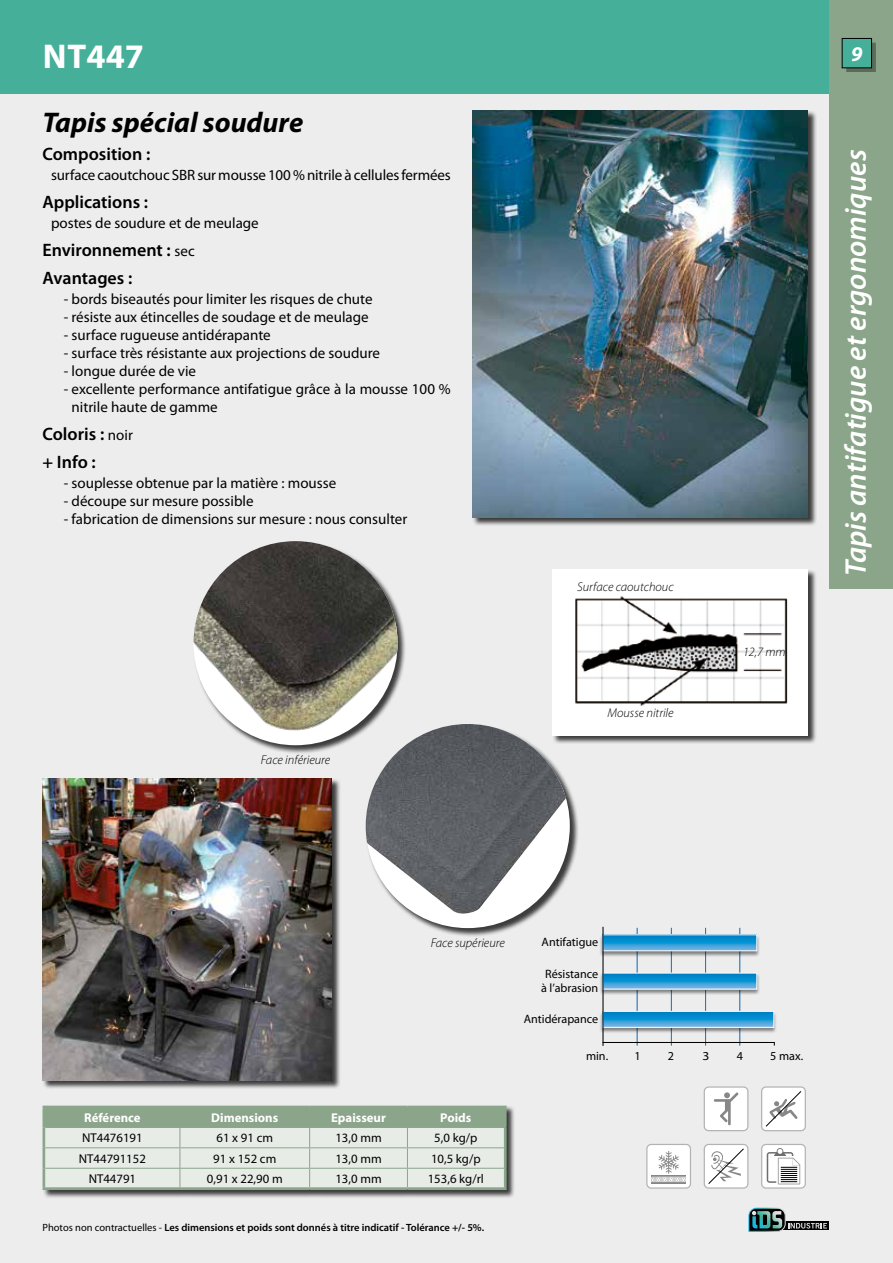
<style>
.page{position:relative;width:893px;height:1263px;background:#ededed}
.page>*{position:absolute;margin:0;border:0;box-sizing:border-box;transform-origin:0 0}
.t1{font:700 34.5px "Myriad Pro";letter-spacing:.005em;color:#fff}
.t2{font:italic 600 30px "Myriad Pro";color:#fff}
.t3{font:italic 700 28.5px "Myriad Pro";color:#000}
.t4{font:italic 700 21px "Myriad Pro";color:#fff}
.t5{font:600 18px/28px "Myriad Pro";color:#000}
.t6{font:15px/18px "Myriad Pro";color:#000}
.t7{font:12.75px "Myriad Pro";color:#000}
.t8{font:italic 300 12.75px "Myriad Pro";color:#000}
.t9{font:700 12.75px "Myriad Pro";color:#fff}
.t10{font:12.15px/14.5px "Myriad Pro";color:#000;text-align:center}
.t11{font:12.15px "Myriad Pro";color:#000;scale:1.13 1}
.t12{font:600 10.5px "Myriad Pro";color:#000}
.s1{font-weight:400;font-size:15px}
.s2{font-weight:400}
</style>
<div class="page">
<div style="left:0;top:0;width:893px;height:94px;background:#45af9a"></div>
<div style="left:829px;top:0;width:64px;height:589px;background:#8ba58a"></div>
<div style="left:846px;top:42px;width:30px;height:30px;background:#000;opacity:.35"></div>
<div style="left:842px;top:38px;width:29px;height:30px;background:#45af9a"></div>
<div style="left:842px;top:38px;width:30px;height:30px;border:1px solid #000"></div>
<div style="left:782px;top:1222px;width:47px;height:8px;background:#000"></div>
<svg style="left:748px;top:1208px;width:79px;height:24px"></svg>
<div style="left:472px;top:110px;width:345px;height:416px;background:#000;opacity:.75"></div>
<img style="left:472px;top:111px;width:336px;height:406px">
<div style="left:553px;top:570px;width:264px;height:175px;background:#000;opacity:.75"></div>
<img style="left:553px;top:570px;width:255px;height:166px">
<hr style="left:671px;top:928px;width:1px;height:117px;background:#1d71b8">
<hr style="left:637px;top:928px;width:1px;height:117px;background:#1d71b8">
<hr style="left:705px;top:928px;width:1px;height:117px;background:#1d71b8">
<hr style="left:740px;top:928px;width:1px;height:117px;background:#1d71b8">
<hr style="left:603px;top:1042px;width:172px;height:1px;background:#000">
<div style="left:599px;top:934px;width:161px;height:23px;background:#000;opacity:.45"></div>
<svg style="left:604px;top:936px;width:151px;height:13px;background:#1e96d4"></svg>
<div style="left:602px;top:934px;width:155px;height:17px;border:1px solid #fff"></div>
<div style="left:599px;top:972px;width:161px;height:23px;background:#000;opacity:.45"></div>
<svg style="left:604px;top:974px;width:151px;height:13px;background:#1c94d3"></svg>
<div style="left:602px;top:972px;width:155px;height:17px;border:1px solid #fff"></div>
<div style="left:599px;top:1011px;width:178px;height:22px;background:#000;opacity:.45"></div>
<svg style="left:604px;top:1013px;width:168px;height:13px;background:#2397d5"></svg>
<div style="left:602px;top:1011px;width:172px;height:17px;border:1px solid #fff"></div>
<hr style="left:602px;top:927px;width:1px;height:119px;background:#000">
<div style="left:42px;top:778px;width:299px;height:311px;background:#000;opacity:.75"></div>
<img style="left:43px;top:778px;width:289px;height:302px">
<div style="left:193px;top:541px;width:214px;height:213px;background:#000;opacity:.75"></div>
<img style="left:193px;top:541px;width:205px;height:204px;border-radius:102px">
<div style="left:365px;top:724px;width:214px;height:213px;background:#000;opacity:.75"></div>
<div style="left:366px;top:724px;width:204px;height:204px;background:#fff;border-radius:50%"></div>
<img style="left:366px;top:724px;width:200px;height:190px">
<div style="left:42px;top:1105px;width:474px;height:94px;background:#000;opacity:.75"></div>
<hr style="left:43px;top:1106px;width:137px;height:2px;background:#8ba58a">
<hr style="left:180px;top:1106px;width:130px;height:2px;background:#8ba58a">
<hr style="left:310px;top:1106px;width:97px;height:2px;background:#8ba58a">
<hr style="left:407px;top:1106px;width:100px;height:2px;background:#8ba58a">
<hr style="left:504px;top:1108px;width:3px;height:19px;background:#8ba58a">
<hr style="left:504px;top:1127px;width:3px;height:21px;background:#8ba58a">
<hr style="left:504px;top:1148px;width:3px;height:20px;background:#8ba58a">
<hr style="left:504px;top:1168px;width:3px;height:19px;background:#8ba58a">
<hr style="left:43px;top:1187px;width:137px;height:3px;background:#8ba58a">
<hr style="left:180px;top:1187px;width:130px;height:3px;background:#8ba58a">
<hr style="left:310px;top:1187px;width:97px;height:3px;background:#8ba58a">
<hr style="left:407px;top:1187px;width:100px;height:3px;background:#8ba58a">
<svg style="left:43px;top:1108px;width:462px;height:80px"></svg>
<div style="left:704px;top:1144px;width:44px;height:44px;background:#fff;border-radius:4px"></div>
<div style="left:704px;top:1144px;width:44px;height:45px;border:1px solid #b3b3b2;border-radius:4px"></div>
<svg style="left:708px;top:1148px;width:36px;height:36px"></svg>
<div style="left:762px;top:1144px;width:43px;height:44px;background:#fff;border-radius:4px"></div>
<div style="left:761px;top:1144px;width:45px;height:45px;border:1px solid #b3b3b2;border-radius:4px"></div>
<svg style="left:766px;top:1148px;width:35px;height:37px"></svg>
<div style="left:647px;top:1144px;width:43px;height:44px;background:#fff;border-radius:4px"></div>
<div style="left:646px;top:1144px;width:45px;height:45px;border:1px solid #b3b3b2;border-radius:4px"></div>
<div style="left:651px;top:1175px;width:35px;height:9px;background:#909090"></div>
<svg style="left:651px;top:1151px;width:35px;height:31px"></svg>
<div style="left:704px;top:1087px;width:44px;height:43px;background:#fff;border-radius:4px"></div>
<div style="left:704px;top:1086px;width:44px;height:45px;border:1px solid #b3b3b2;border-radius:4px"></div>
<svg style="left:714px;top:1092px;width:24px;height:33px"></svg>
<div style="left:762px;top:1087px;width:43px;height:44px;background:#fff;border-radius:4px"></div>
<div style="left:761px;top:1086px;width:45px;height:45px;border:1px solid #b3b3b2;border-radius:4px"></div>
<svg style="left:765px;top:1091px;width:37px;height:36px"></svg>
<h1 class="t1" style="left:43px;top:34px;width:103px">NT447</h1>
<h3 class="t3" style="left:43px;top:104px;width:262px">Tapis spécial soudure</h3>
<p class="t5" style="left:43px;top:139px;width:109px">Composition :</p>
<p class="t6" style="left:51px;top:166px;width:401px">surface caoutchouc SBR sur mousse 100 % nitrile à cellules fermées</p>
<p class="t5" style="left:43px;top:187px;width:107px">Applications :</p>
<p class="t6" style="left:51px;top:214px;width:209px">postes de soudure et de meulage</p>
<p class="t5" style="left:43px;top:236px;width:154px">Environnement : <span class="s1">sec<br></span>Avantages :</p>
<p class="t6" style="left:64px;top:290px;width:310px">- bords biseautés pour limiter les risques de chute</p>
<p class="t6" style="left:64px;top:308px;width:306px">- résiste aux étincelles de soudage et de meulage</p>
<p class="t6" style="left:64px;top:326px;width:208px">- surface rugueuse antidérapante</p>
<p class="t6" style="left:64px;top:344px;width:318px">- surface très résistante aux projections de soudure</p>
<p class="t6" style="left:64px;top:362px;width:134px">- longue durée de vie</p>
<p class="t6" style="left:72px;top:380px;width:381px;text-indent:-8px">- excellente performance antifatigue grâce à la mousse 100 % nitrile haute de gamme</p>
<p class="t5" style="left:43px;top:420px;width:92px">Coloris : <span class="s1">noir </span>+ Info :</p>
<p class="t6" style="left:64px;top:474px;width:274px">- souplesse obtenue par la matière : mousse</p>
<p class="t6" style="left:64px;top:492px;width:191px">- découpe sur mesure possible</p>
<p class="t6" style="left:64px;top:510px;width:345px">- fabrication de dimensions sur mesure : nous consulter</p>
<p class="t8" style="left:261px;top:752px;width:71px">Face inférieure</p>
<p class="t8" style="left:577px;top:579px;width:98px">Surface caoutchouc</p>
<p class="t8" style="left:607px;top:705px;width:68px">Mousse nitrile</p>
<p class="t8" style="left:743px;top:644px;width:44px">12,7 mm</p>
<h3 class="t4" style="left:851px;top:40px;width:13px">9</h3>
<h2 class="t2" style="left:837px;top:576px;width:428px;rotate:-90deg">Tapis antifatigue et ergonomiques</h2>
<p class="t8" style="left:431px;top:935px;width:76px">Face supérieure</p>
<p class="t10" style="left:542px;top:935px;width:58px">Antifatigue</p>
<p class="t10" style="left:541px;top:966px;width:59px">Résistance à l’abrasion</p>
<p class="t10" style="left:524px;top:1011px;width:76px">Antidérapance</p>
<p class="t10" style="left:586px;top:1048px;width:24px">min.</p>
<p class="t10" style="left:634px;top:1048px;width:8px">1</p>
<p class="t10" style="left:668px;top:1048px;width:8px">2</p>
<p class="t11" style="left:702px;top:1048px;width:8px">3</p>
<p class="t10" style="left:737px;top:1048px;width:8px">4</p>
<p class="t10" style="left:770px;top:1048px;width:34px">5 max.</p>
<p class="t9" style="left:84px;top:1110px;width:58px">Référence</p>
<p class="t9" style="left:211px;top:1110px;width:68px">Dimensions</p>
<p class="t9" style="left:331px;top:1110px;width:56px">Epaisseur</p>
<p class="t9" style="left:440px;top:1110px;width:33px">Poids</p>
<p class="t7" style="left:82px;top:1130px;width:62px">NT4476191</p>
<p class="t7" style="left:217px;top:1130px;width:58px">61 x 91 cm</p>
<p class="t7" style="left:335px;top:1130px;width:48px">13,0 mm</p>
<p class="t7" style="left:434px;top:1130px;width:45px">5,0 kg/p</p>
<p class="t7" style="left:79px;top:1151px;width:69px">NT44791152</p>
<p class="t7" style="left:213px;top:1151px;width:65px">91 x 152 cm</p>
<p class="t7" style="left:335px;top:1151px;width:48px">13,0 mm</p>
<p class="t7" style="left:431px;top:1151px;width:51px">10,5 kg/p</p>
<p class="t7" style="left:89px;top:1170px;width:49px">NT44791</p>
<p class="t7" style="left:207px;top:1170px;width:77px">0,91 x 22,90 m</p>
<p class="t7" style="left:335px;top:1170px;width:48px">13,0 mm</p>
<p class="t7" style="left:428px;top:1170px;width:58px">153,6 kg/rl</p>
<p class="t12" style="left:43px;top:1220px;width:443px"><span class="s2">Photos non contractuelles -</span> Les dimensions et poids sont donnés à titre indicatif - Tolérance +/- 5%.</p>
</div>
